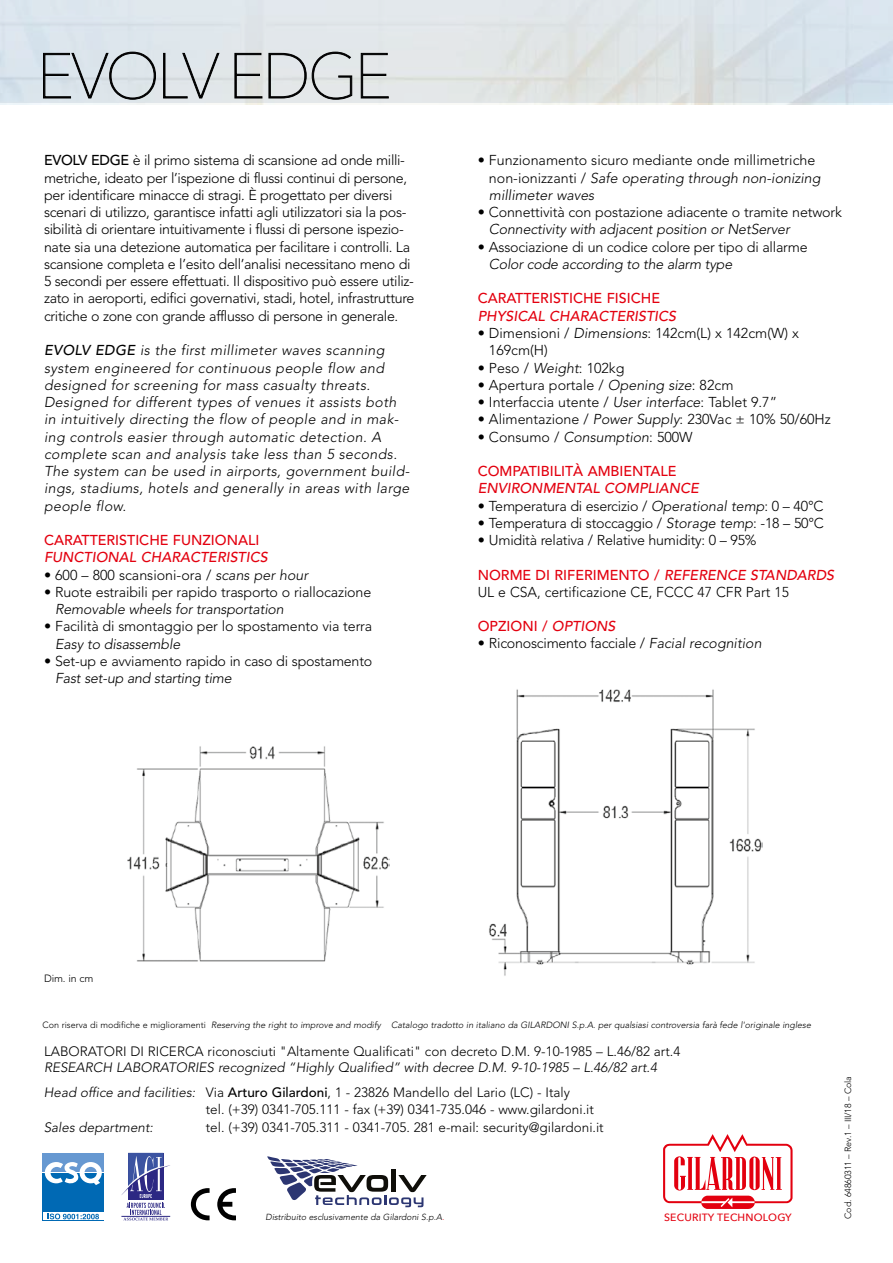
<style>
.page{position:relative;width:893px;height:1263px;background:#fff}
.page>*{position:absolute;margin:0;border:0;box-sizing:border-box;transform-origin:0 0}
.t1{font:200 63px "Avenir Next";color:#000}
.t2{font:300 14.25px/17.2px "Avenir";letter-spacing:-.015em;color:#000}
.t3{font:italic 300 14.25px/17.2px "Avenir";letter-spacing:.025em;color:#000}
.t4{font:italic 300 14.25px "Avenir";letter-spacing:-.01em;color:#000}
.t5{font:500 14.25px "Avenir";color:#e3000f}
.t6{font:italic 500 14.25px "Avenir";color:#e3000f}
.t7{font:italic 300 14.25px "Avenir";letter-spacing:-.015em;color:#000}
.t8{font:300 13.5px/17.2px "Avenir";color:#000}
.t9{font:italic 300 13.5px "Avenir";color:#000}
.t10{font:500 10.5px "Avenir Next";letter-spacing:.02em;color:#e3000f}
.t11{font:300 10.5px "Avenir";letter-spacing:-.01em;color:#000}
.t12{font:italic 300 9px "Avenir";color:#000}
.t13{font:300 9px "Avenir";letter-spacing:-.015em;color:#000}
.t14{font:italic 300 8.7px "Avenir";color:#000}
.s1{font-weight:500}
.s2{font-style:italic}
.s3{font-weight:500;color:#e3000f}
.s4{font-weight:500;font-style:italic;color:#e3000f}
.s5{font-style:normal}
.s6{color:#e3000f}
</style>
<div class="page">
<svg style="left:0;top:0;width:893px;height:103px;background:#dde3e7"></svg>
<svg style="left:43px;top:52px;width:113px;height:48px;background:#bdc5ca"></svg>
<svg style="left:163px;top:53px;width:56px;height:45px;background:#c3c8cb"></svg>
<svg style="left:234px;top:53px;width:28px;height:45px"></svg>
<svg style="left:268px;top:52px;width:84px;height:48px;background:#c3c7c8"></svg>
<svg style="left:361px;top:53px;width:28px;height:45px"></svg>
<div style="left:43px;top:1153px;width:61px;height:19px;background:#6698d1"></div>
<div style="left:43px;top:1173px;width:61px;height:47px;background:#0069b4"></div>
<svg style="left:45px;top:1162px;width:57px;height:23px"></svg>
<div style="left:43px;top:1213px;width:60px;height:7px;background:#fff"></div>
<svg style="left:48px;top:1213px;width:51px;height:6px"></svg>
<svg style="left:121px;top:1153px;width:49px;height:67px"></svg>
<svg style="left:663px;top:1134px;width:130px;height:75px"></svg>
<svg style="left:191px;top:1188px;width:19px;height:32px"></svg>
<svg style="left:217px;top:1188px;width:19px;height:32px"></svg>
<svg style="left:267px;top:1156px;width:160px;height:51px"></svg>
<img style="left:128px;top:746px;width:261px;height:216px">
<img style="left:489px;top:689px;width:273px;height:287px">
<h1 class="t1" style="left:37px;top:23px;width:72px">EVOLV</h1>
<h1 class="t1" style="left:228px;top:23px;width:75px">EDGE</h1>
<p class="t2" style="left:44px;top:152px;width:372px"><span class="s1">EVOLV EDGE</span> è il primo sistema di scansione ad onde milli&shy;metriche, ideato per l’ispezione di flussi continui di persone, per identificare minacce di stragi. È progettato per diversi scenari di utilizzo, garantisce infatti agli utilizzatori sia la pos&shy;sibilità di orientare intuitivamente i flussi di persone ispezio&shy;nate sia una detezione automatica per facilitare i controlli. La scansione completa e l’esito dell’analisi necessitano meno di 5 secondi per essere effettuati. Il dispositivo può essere utiliz&shy;zato in aeroporti, edifici governativi, stadi, hotel, infrastrutture critiche o zone con grande afflusso di persone in generale.</p>
<p class="t3" style="left:44px;top:342px;width:367px"><span class="s1">EVOLV EDGE</span> is the first millimeter waves scanning system engineered for continuous people flow and designed for screening for mass casualty threats.<br>Designed for different types of venues it assists both in intuitively directing the flow of people and in mak&shy;ing controls easier through automatic detection. A complete scan and analysis take less than 5 seconds.<br>The system can be used in airports, government build&shy;ings, stadiums, hotels and generally in areas with large people flow.</p>
<p class="t5" style="left:44px;top:532px;width:217px">CARATTERISTICHE FUNZIONALI</p>
<p class="t6" style="left:44px;top:549px;width:225px">FUNCTIONAL CHARACTERISTICS</p>
<p class="t2" style="left:44px;top:566px;width:266px">• 600 – 800 scansioni-ora / <span class="s2">scans per hour</span></p>
<p class="t2" style="left:44px;top:583px;width:329px">• Ruote estraibili per rapido trasporto o riallocazione</p>
<p class="t4" style="left:55px;top:601px;width:230px">Removable wheels for transportation</p>
<p class="t2" style="left:44px;top:618px;width:330px">• Facilità di smontaggio per lo spostamento via terra</p>
<p class="t4" style="left:55px;top:635px;width:127px">Easy to disassemble</p>
<p class="t2" style="left:44px;top:652px;width:330px">• Set-up e avviamento rapido in caso di spostamento</p>
<p class="t7" style="left:55px;top:670px;width:178px">Fast set-up and starting time</p>
<p class="t2" style="left:489px;top:152px;width:333px;text-indent:-11px">• Funzionamento sicuro mediante onde millimetriche non-ionizzanti / <span class="s2">Safe operating through non-ionizing millimeter waves</span></p>
<p class="t2" style="left:478px;top:204px;width:366px">• Connettività con postazione adiacente o tramite network</p>
<p class="t4" style="left:489px;top:221px;width:302px">Connectivity with adjacent position or NetServer</p>
<p class="t2" style="left:478px;top:238px;width:331px">• Associazione di un codice colore per tipo di allarme</p>
<p class="t7" style="left:489px;top:256px;width:245px">Color code according to the alarm type</p>
<p class="t5" style="left:478px;top:290px;width:184px">CARATTERISTICHE FISICHE</p>
<p class="t6" style="left:478px;top:308px;width:37px">PHYSICAL</p>
<p class="t6" style="left:549px;top:308px;width:11px">CHARACT</p>
<p class="t6" style="left:617px;top:308px;width:17px">ERISTICS</p>
<p class="t2" style="left:489px;top:324px;width:312px;text-indent:-11px">• Dimensioni / <span class="s2">Dimensions</span>: 142cm(L) x 142cm(W) x<br>169cm(H)</p>
<p class="t2" style="left:478px;top:359px;width:148px">• Peso / <span class="s2">Weight</span>: 102kg</p>
<p class="t2" style="left:478px;top:376px;width:257px">• Apertura portale / <span class="s2">Opening size</span>: 82cm</p>
<p class="t2" style="left:478px;top:393px;width:301px">• Interfaccia utente / <span class="s2">User interface</span>: Tablet 9.7”</p>
<p class="t2" style="left:478px;top:411px;width:355px">• Alimentazione / <span class="s2">Power Supply</span>: 230Vac ± 10% 50/60Hz</p>
<p class="t2" style="left:478px;top:428px;width:216px">• Consumo / <span class="s2">Consumption</span>: 500W</p>
<p class="t5" style="left:478px;top:463px;width:151px">COMPATI BI LITÀ AMBIENTA</p>
<p class="t5" style="left:660px;top:463px;width:16px">LE</p>
<p class="t6" style="left:478px;top:480px;width:222px">ENVIRONMENTAL COMPLIANCE</p>
<p class="t2" style="left:478px;top:497px;width:347px">• Temperatura di esercizio / <span class="s2">Operational temp</span>: 0 – 40°C</p>
<p class="t2" style="left:478px;top:514px;width:348px">• Temperatura di stoccaggio / <span class="s2">Storage temp</span>: -18 – 50°C</p>
<p class="t2" style="left:478px;top:531px;width:280px">• Umidità relativa / Relative humidity: 0 – 95%</p>
<p class="t2" style="left:478px;top:566px;width:313px"><span class="s3">NORM E DI RIFERIM ENTO /</span> <span class="s4">REFERENCE STANDARDS<br></span>UL e CSA, certificazione CE, FCCC 47 CFR Part 15</p>
<p class="t5" style="left:478px;top:618px;width:104px">OPZIONI / <span class="s2">OPTIONS</span></p>
<p class="t2" style="left:478px;top:635px;width:285px">• Riconoscimento facciale / <span class="s2">Facial recognition</span></p>
<p class="t11" style="left:44px;top:972px;width:51px">Dim. in cm</p>
<p class="t12" style="left:43px;top:1019px;width:770px"><span class="s5">Con riserva di modifiche e miglioramenti</span> Reserving the right to improve and modify Catalogo tradotto in italiano da GILARDONI S.p.A. per qualsiasi controversia farà fede l'originale inglese</p>
<p class="t8" style="left:44px;top:1043px;width:638px">LABORATORI DI RICERCA riconosciuti "Altamente Qualificati" con decreto D.M. 9-10-1985 – L.46/82 art.4</p>
<p class="t9" style="left:44px;top:1060px;width:614px">RESEARCH LABORATORIES recognized “Highly Qualified” with decree D.M. 9-10-1985 – L.46/82 art.4</p>
<p class="t8" style="left:206px;top:1084px;width:390px;text-indent:-162px"><span class="s2">Head office and facilities:</span> Via <span class="s1">ARTURO GILARDONI</span>, 1 - 23826 Mandello del Lario (LC) - Italy<br>tel. (+39) 0341-705.111 - fax (+39) 0341-735.046 - www.gilardoni.it</p>
<p class="t9" style="left:44px;top:1119px;width:111px">Sales department:</p>
<p class="t8" style="left:206px;top:1118px;width:400px">tel. (+39) 0341-705.311 - 0341-705. 281 e-mail: security@gilardoni.it</p>
<p class="t14" style="left:266px;top:1211px;width:180px">Distribuito esclusivamente da Gilardoni S.p.A<span class="s6">.</span></p>
<p class="t10" style="left:664px;top:1208px;width:129px">SECURITY TECHNOLOGY</p>
<p class="t13" style="left:843px;top:1219px;width:144px;rotate:-90deg">Cod. 64860311 – Rev.1 – III/18 – Cola</p>
</div>
